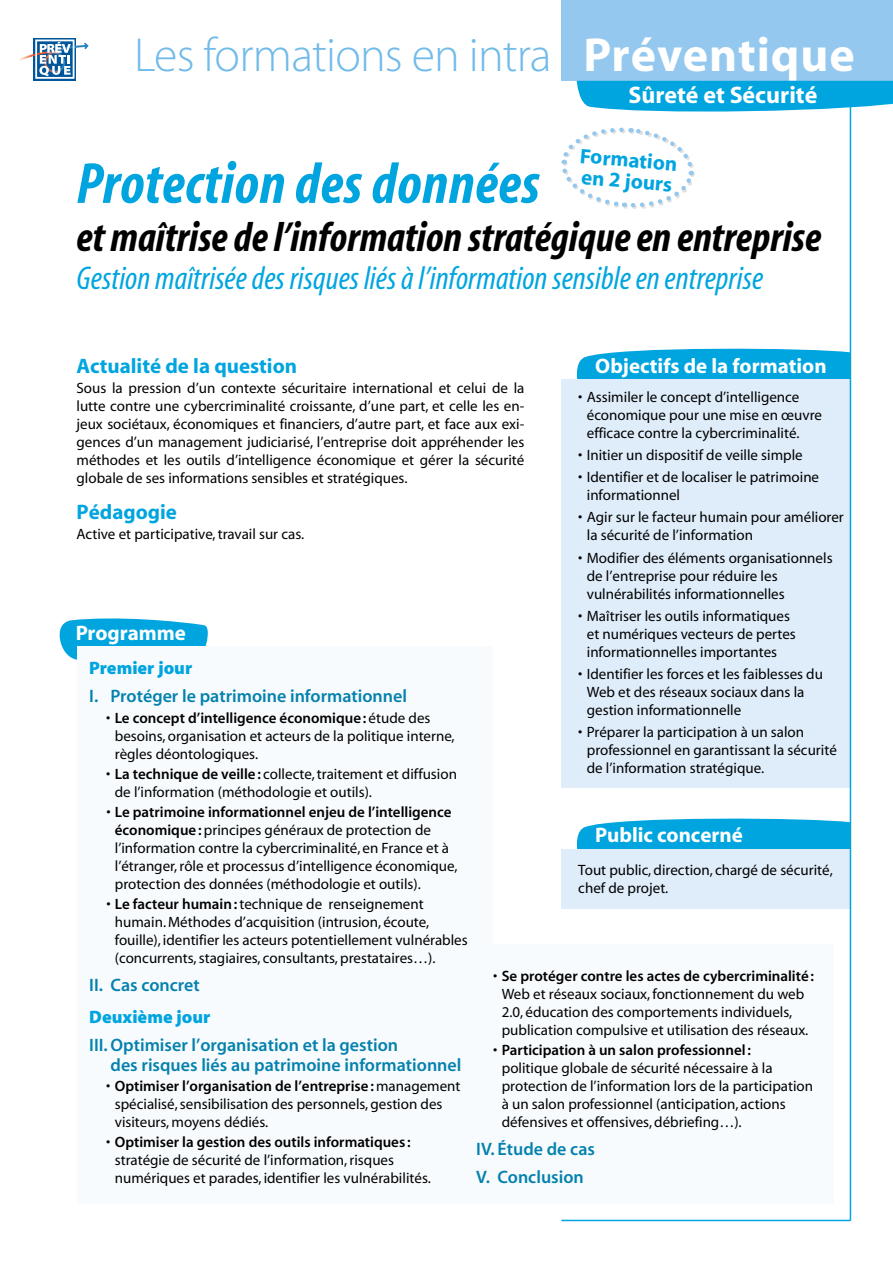
<style>
.page{position:relative;width:893px;height:1263px;background:#fff}
.page>*{position:absolute;margin:0;border:0;box-sizing:border-box;transform-origin:0 0}
.t1{font:58.5px "Myriad MM It 700 300";letter-spacing:.01em;color:#00a5df}
.t2{font:48px "Myriad MM 215 600";letter-spacing:-.015em;color:#72bbe9}
.t3{font:42px "Myriad MM It 700 300";color:#000}
.t4{font:33px "Myriad MM It 400 300";color:#00a5df}
.t5{font:24px "Myriad MM 700 600";color:#fff}
.t6{font:21px/21px "Myriad MM 700 600";color:#00a5df}
.t7{font:21px "Myriad MM 700 600";color:#fff}
.t8{font:18px/19.5px "Myriad MM 565 600";color:#0481ad}
.t9{font:18px "Myriad MM 830 600";color:#00a5df}
.t10{font:15px/18px "Myriad MM 400 600";color:#000}
.t11{font:15px "Myriad MM 565 600";color:#000}
.s1{font-family:"Myriad MM 700 600";color:#fff}
.s2{font-family:"Myriad MM 400 600"}
.s3{font-family:"Myriad MM 565 600"}
</style>
<div class="page">
<svg style="left:59px;top:618px;width:149px;height:42px;background:#1fb0e2"></svg>
<div style="left:77px;top:646px;width:756px;height:557px;background:#f7fbfe"></div>
<div style="left:493px;top:631px;width:362px;height:313px;background:#fff"></div>
<svg style="left:567px;top:816px;width:283px;height:34px"></svg>
<div style="left:561px;top:850px;width:289px;height:59px;background:#dfedfa"></div>
<div style="left:595px;top:825px;width:255px;height:24px;background:#00a5df"></div>
<svg style="left:567px;top:346px;width:283px;height:34px"></svg>
<div style="left:561px;top:380px;width:289px;height:408px;background:#dfedfa"></div>
<div style="left:595px;top:355px;width:255px;height:24px;background:#00a5df"></div>
<hr style="left:850px;top:70px;width:1px;height:1150px;background:#00a5df">
<hr style="left:561px;top:1220px;width:289px;height:1px;background:#00a5df">
<svg style="left:33px;top:38px;width:43px;height:43px"></svg>
<svg style="left:19px;top:40px;width:70px;height:39px"></svg>
<div style="left:561px;top:0;width:332px;height:81px;background:#95c8ee"></div>
<svg style="left:577px;top:81px;width:316px;height:34px"></svg>
<svg style="left:561px;top:127px;width:134px;height:82px"></svg>
<h2 class="t2" style="left:134px;top:32px;width:722px">Les formations en intra <span class="s1">Préventique</span></h2>
<h3 class="t5" style="left:628px;top:83px;width:190px">Sûreté et Sécurité</h3>
<h3 class="t6" style="left:581px;top:146px;width:99px;rotate:5deg">Formation en 2 jours</h3>
<h1 class="t1" style="left:77px;top:155px;width:465px">Protection des données</h1>
<h3 class="t3" style="left:77px;top:217px;width:746px">et maîtrise de l’information stratégique en entreprise</h3>
<h3 class="t4" style="left:77px;top:262px;width:688px">Gestion maîtrisée des risques liés à l’information sensible en entreprise</h3>
<h3 class="t7" style="left:595px;top:355px;width:233px">Objectifs de la formation</h3>
<p class="t10" style="left:587px;top:388px;width:237px;text-indent:-9px">• Assimiler le concept d’intelligence économique pour une mise en œuvre efficace contre la cybercriminalité.</p>
<p class="t10" style="left:578px;top:447px;width:226px">• Initier un dispositif de veille simple</p>
<p class="t10" style="left:587px;top:469px;width:234px;text-indent:-9px">• Identifier et de localiser le patrimoine informationnel</p>
<p class="t10" style="left:587px;top:509px;width:258px;text-indent:-9px">• Agir sur le facteur humain pour améliorer la sécurité de l’information</p>
<p class="t10" style="left:587px;top:549px;width:247px;text-indent:-9px">• Modifier des éléments organisationnels de l’entreprise pour réduire les vulnérabilités informationnelles</p>
<p class="t10" style="left:587px;top:607px;width:211px;text-indent:-9px">• Maîtriser les outils informatiques et numériques vecteurs de pertes informationnelles importantes</p>
<p class="t10" style="left:587px;top:666px;width:238px;text-indent:-9px">• Identifier les forces et les faiblesses du<br>Web et des réseaux sociaux dans la gestion informationnelle</p>
<p class="t10" style="left:587px;top:724px;width:252px;text-indent:-9px">• Préparer la participation à un salon professionnel en garantissant la sécurité de l’information stratégique.</p>
<h3 class="t6" style="left:77px;top:356px;width:222px">Actualité de la question</h3>
<p class="t10" style="left:77px;top:380px;width:449px;text-align:justify">Sous la pression d’un contexte sécuritaire international et celui de la lutte contre une cybercriminalité croissante, d’une part, et celle les en&shy;jeux sociétaux, économiques et financiers, d’autre part, et face aux exi&shy;gences d’un management judiciarisé, l’entreprise doit appréhender les méthodes et les outils d’intelligence économique et gérer la sécurité globale de ses informations sensibles et stratégiques.</p>
<h3 class="t6" style="left:77px;top:502px;width:102px">Pédagogie</h3>
<p class="t10" style="left:77px;top:525px;width:229px">Active et participative, travail sur cas.</p>
<h3 class="t7" style="left:76px;top:623px;width:112px">Programme</h3>
<p class="t9" style="left:89px;top:660px;width:104px">Premier jour</p>
<p class="t8" style="left:89px;top:687px;width:319px">I. Protéger le patrimoine informationnel</p>
<p class="t11" style="left:106px;top:710px;width:326px"><span class="s2">•</span> Le concept d’intelligence économique: <span class="s2">étude des</span></p>
<p class="t10" style="left:115px;top:727px;width:341px">besoins, organisation et acteurs de la politique interne, règles déontologiques.</p>
<p class="t10" style="left:115px;top:765px;width:344px;text-indent:-9px">• <span class="s3">La technique de veille:</span> collecte, traitement et diffusion de l’information (méthodologie et outils).</p>
<p class="t11" style="left:106px;top:804px;width:347px"><span class="s2">•</span> Le patrimoine informationnel enjeu de l’intelligence</p>
<p class="t10" style="left:115px;top:821px;width:344px"><span class="s3">économique:</span> principes généraux de protection de l’information contre la cybercriminalité, en France et à l’étranger, rôle et processus d’intelligence économique, protection des données (méthodologie et outils).</p>
<p class="t10" style="left:115px;top:896px;width:354px;text-indent:-9px">• <span class="s3">Le facteur humain:</span> technique de renseignement humain. Méthodes d’acquisition (intrusion, écoute, fouille), identifier les acteurs potentiellement vulnérables (concurrents, stagiaires, consultants, prestataires…).</p>
<p class="t8" style="left:89px;top:976px;width:112px">II. Cas concret</p>
<p class="t9" style="left:89px;top:1008px;width:123px">Deuxième jour</p>
<p class="t8" style="left:111px;top:1036px;width:352px;text-indent:-21px">III. Optimiser l’organisation et la gestion<br>des risques liés au patrimoine informationnel</p>
<p class="t11" style="left:106px;top:1078px;width:356px"><span class="s2">•</span> Optimiser l’organisation de l’entreprise: <span class="s2">management</span></p>
<p class="t10" style="left:115px;top:1095px;width:329px">spécialisé, sensibilisation des personnels, gestion des visiteurs, moyens dédiés.</p>
<p class="t11" style="left:106px;top:1135px;width:306px"><span class="s2">•</span> Optimiser la gestion des outils informatiques :</p>
<p class="t10" style="left:115px;top:1152px;width:318px">stratégie de sécurité de l’information, risques numériques et parades, identifier les vulnérabilités.</p>
<h3 class="t7" style="left:595px;top:825px;width:149px">Public concerné</h3>
<p class="t10" style="left:578px;top:861px;width:256px">Tout public, direction, chargé de sécurité, chef de projet.</p>
<p class="t11" style="left:493px;top:968px;width:322px"><span class="s2">•</span> Se protéger contre les actes de cybercriminalité:</p>
<p class="t10" style="left:502px;top:985px;width:308px">Web et réseaux sociaux, fonctionnement du web<br>2.0, éducation des comportements individuels, publication compulsive et utilisation des réseaux.</p>
<p class="t11" style="left:493px;top:1043px;width:259px"><span class="s2">•</span> Participation à un salon professionnel:</p>
<p class="t10" style="left:502px;top:1060px;width:313px">politique globale de sécurité nécessaire à la protection de l’information lors de la participation à un salon professionnel (anticipation, actions défensives et offensives, débriefing…).</p>
<p class="t8" style="left:476px;top:1136px;width:120px;line-height:28px">IV. Étude de cas<br>V. Conclusion</p>
</div>
